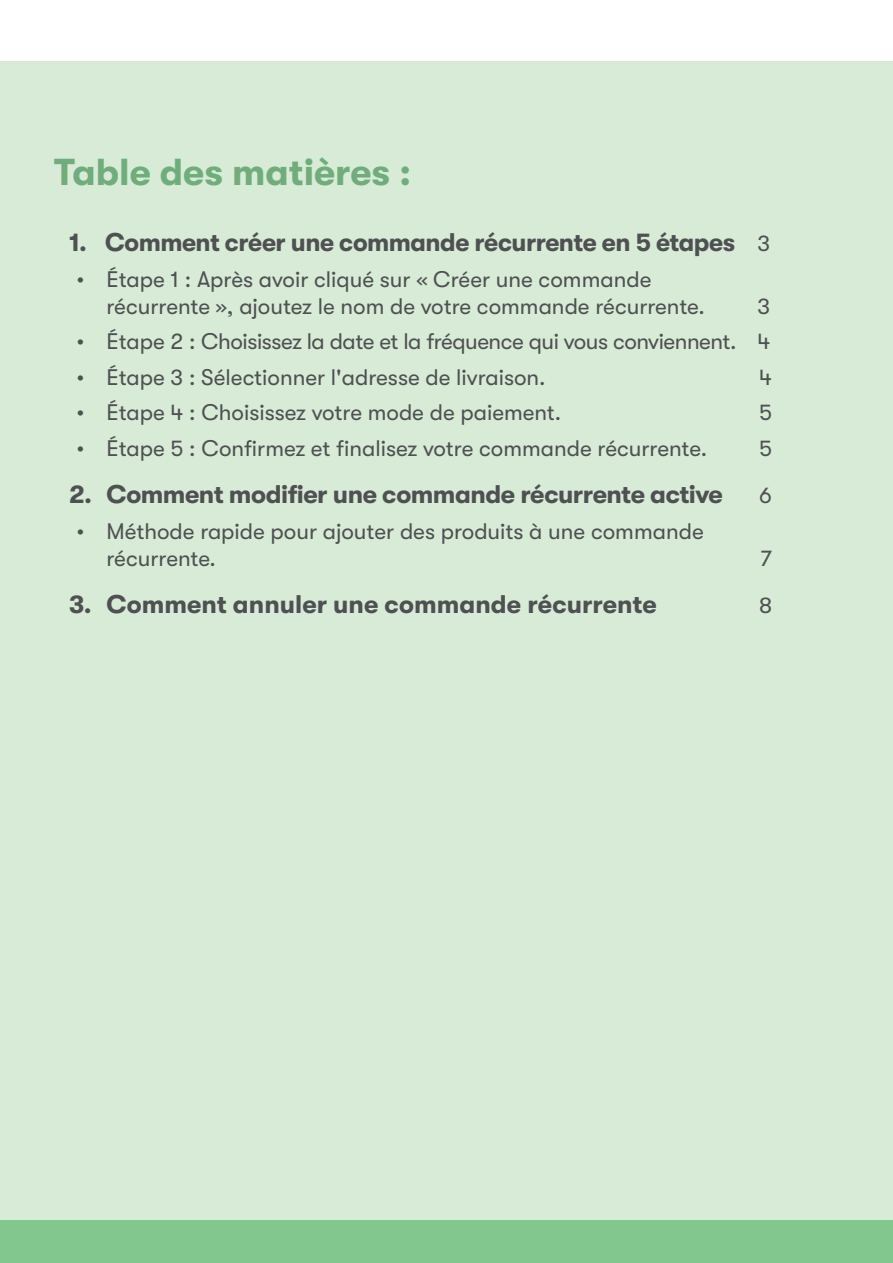
<style>
.page{position:relative;width:893px;height:1263px;background:#fff}
.page>*{position:absolute;margin:0;border:0;box-sizing:border-box;transform-origin:0 0}
.t1{font:700 37.5px "GT Walsheim";color:#70ad7d}
.t2{font:700 25.5px "GT Walsheim";letter-spacing:-.02em;color:#4e5052}
.t3{font:700 25.5px "GT Walsheim";color:#4e5052}
.t4{font:22.5px/27px "GT Walsheim";color:#4e5052}
.t5{font:22.5px "GT Walsheim";letter-spacing:-.02em;color:#4e5052}
.s1{font-weight:400;font-size:22.5px}
</style>
<div class="page">
<div style="left:0;top:61px;width:893px;height:1202px;background:#d8ebd7"></div>
<div style="left:0;top:1220px;width:893px;height:43px;background:#82c88e"></div>
<p class="t1" style="left:54px;top:151px;width:359px">Table des matières :</p>
<p class="t2" style="left:69px;top:228px;width:703px">1. Comment créer une commande récurrente en 5 étapes <span class="s1">3</span></p>
<p class="t4" style="left:106px;top:265px;width:600px;text-indent:-30px">• Étape 1 : Après avoir cliqué sur « Créer une commande récurrente », ajoutez le nom de votre commande récurrente.</p>
<p class="t4" style="left:757px;top:292px;width:14px">3</p>
<p class="t5" style="left:76px;top:329px;width:695px">• Étape 2 : Choisissez la date et la fréquence qui vous conviennent. 4</p>
<p class="t4" style="left:76px;top:364px;width:471px">• Étape 3 : Sélectionner l'adresse de livraison.</p>
<p class="t4" style="left:759px;top:364px;width:14px">4</p>
<p class="t4" style="left:76px;top:399px;width:486px">• Étape 4 : Choisissez votre mode de paiement.</p>
<p class="t4" style="left:759px;top:399px;width:14px">5</p>
<p class="t4" style="left:76px;top:435px;width:632px">• Étape 5 : Confirmez et finalisez votre commande récurrente.</p>
<p class="t4" style="left:759px;top:435px;width:14px">5</p>
<p class="t2" style="left:69px;top:480px;width:655px">2. Comment modifier une commande récurrente active</p>
<p class="t4" style="left:759px;top:482px;width:14px">6</p>
<p class="t4" style="left:106px;top:518px;width:599px;text-indent:-30px">• Méthode rapide pour ajouter des produits à une commande récurrente.</p>
<p class="t4" style="left:761px;top:545px;width:13px">7</p>
<p class="t3" style="left:69px;top:590px;width:589px">3. Comment annuler une commande récurrente</p>
<p class="t4" style="left:759px;top:592px;width:15px">8</p>
</div>
